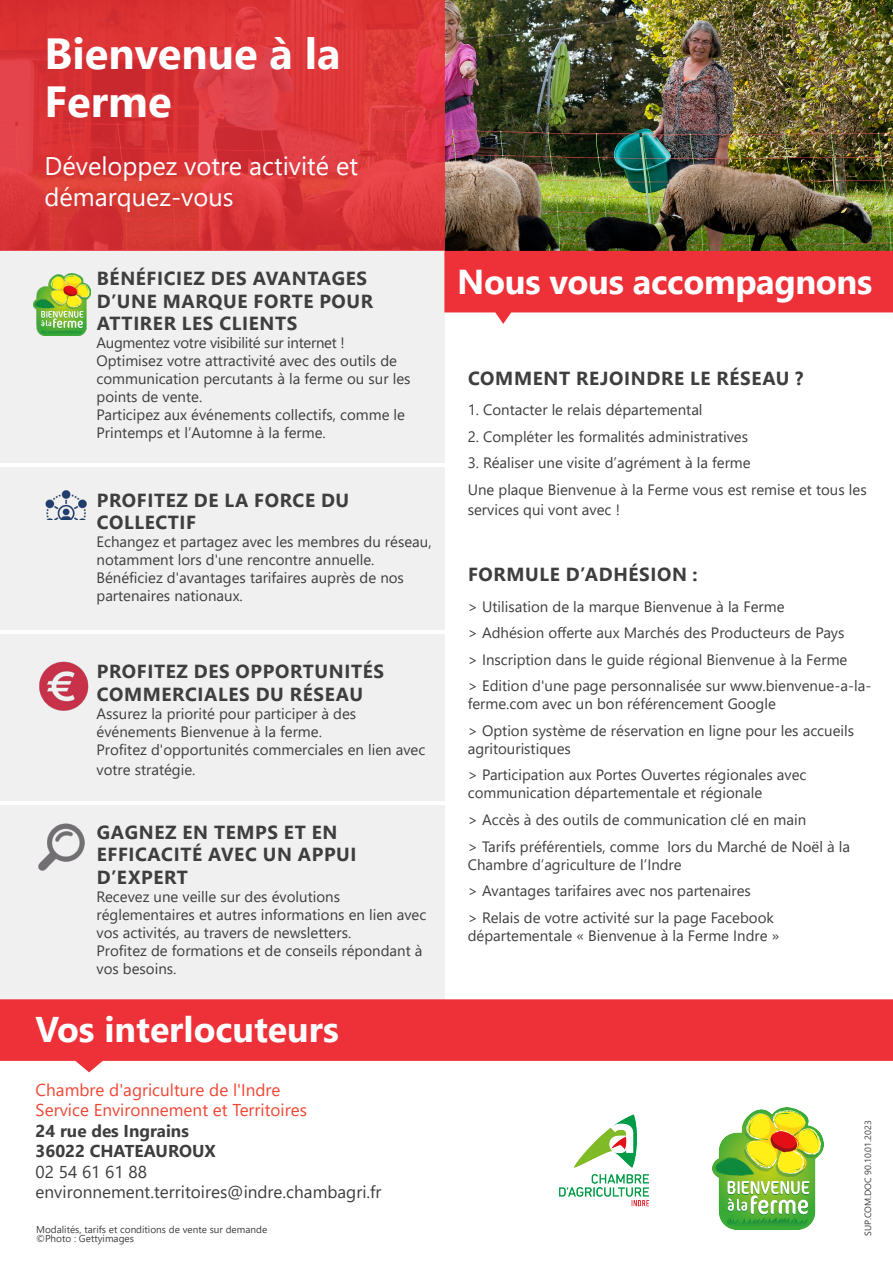
<style>
.page{position:relative;width:893px;height:1263px;background:#fff}
.page>*{position:absolute;margin:0;border:0;box-sizing:border-box;transform-origin:0 0}
.t1{font:700 43.5px/48px "Segoe UI";color:#fff}
.t2{font:700 35.7px "Segoe UI";color:#fff}
.t3{font:700 34.5px "Segoe UI";letter-spacing:-.01em;color:#fff}
.t4{font:25.5px/31.5px "Segoe UI";color:#fff}
.t5{font:700 18.9px/22.6px "Segoe UI";letter-spacing:.035em;color:#3e3e3f}
.t6{font:17.1px "Segoe UI";color:#ef4735}
.t7{font:17.1px "Segoe UI";color:#3e3e3f}
.t8{font:700 17.1px "Segoe UI";color:#3e3e3f}
.t9{font:15px/18px "Segoe UI";color:#3e3e3f}
.t10{font:15px "Segoe UI";letter-spacing:-.02em;color:#3e3e3f}
.t11{font:10.05px/9px "Segoe UI";color:#3e3e3f}
.t12{font:9px "Segoe UI";color:#3e3e3f}
</style>
<div class="page">
<img style="left:444px;top:0;width:449px;height:251px">
<div style="left:0;top:251px;width:444px;height:761px;background:#f0f0f0"></div>
<hr style="left:0;top:463px;width:448px;height:4px;background:#fff">
<svg style="left:0;top:0;width:444px;height:251px;background:#da3639"></svg>
<svg style="left:0;top:999px;width:893px;height:73px;background:#f04f56"></svg>
<img style="left:559px;top:1114px;width:90px;height:93px">
<svg style="left:444px;top:251px;width:449px;height:73px;background:#f05056"></svg>
<img style="left:38px;top:823px;width:47px;height:48px">
<hr style="left:0;top:630px;width:448px;height:4px;background:#fff">
<hr style="left:0;top:801px;width:447px;height:4px;background:#fff">
<img style="left:713px;top:1107px;width:110px;height:123px">
<img style="left:34px;top:273px;width:56px;height:63px">
<img style="left:39px;top:661px;width:50px;height:50px">
<img style="left:45px;top:490px;width:42px;height:29px">
<p class="t1" style="left:45px;top:26px;width:298px">Bienvenue à la<br>Ferme</p>
<p class="t4" style="left:45px;top:148px;width:315px">Développez votre activité et démarquez-vous</p>
<p class="t5" style="left:97px;top:265px;width:278px">BÉNÉFICIEZ DES AVANTAGES<br>D’UNE MARQUE FORTE POUR<br>ATTIRER LES CLIENTS</p>
<p class="t10" style="left:97px;top:329px;width:250px">Augmentez votre visibilité sur internet !</p>
<p class="t9" style="left:97px;top:351px;width:316px">Optimisez votre attractivité avec des outils de communication percutants à la ferme ou sur les points de vente.</p>
<p class="t9" style="left:97px;top:405px;width:310px">Participez aux événements collectifs, comme le<br>Printemps et l’Automne à la ferme.</p>
<p class="t5" style="left:97px;top:487px;width:254px">PROFITEZ DE LA FORCE DU<br>COLLECTIF</p>
<p class="t9" style="left:97px;top:532px;width:337px">Echangez et partagez avec les membres du réseau, notamment lors d'une rencontre annuelle.</p>
<p class="t9" style="left:97px;top:568px;width:309px">Bénéficiez d'avantages tarifaires auprès de nos partenaires nationaux.</p>
<p class="t5" style="left:97px;top:659px;width:289px">PROFITEZ DES OPPORTUNITÉS<br>COMMERCIALES DU RÉSEAU</p>
<p class="t9" style="left:97px;top:703px;width:261px">Assurez la priorité pour participer à des événements Bienvenue à la ferme.</p>
<p class="t9" style="left:97px;top:738px;width:330px;line-height:20.1px">Profitez d'opportunités commerciales en lien avec votre stratégie.</p>
<p class="t5" style="left:97px;top:819px;width:261px">GAGNEZ EN TEMPS ET EN<br>EFFICACITÉ AVEC UN APPUI<br>D’EXPERT</p>
<p class="t9" style="left:97px;top:886px;width:331px">Recevez une veille sur des évolutions réglementaires et autres informations en lien avec vos activités, au travers de newsletters.</p>
<p class="t9" style="left:97px;top:940px;width:327px">Profitez de formations et de conseils répondant à vos besoins.</p>
<p class="t2" style="left:36px;top:996px;width:305px">Vos interlocuteurs</p>
<p class="t6" style="left:36px;top:1073px;width:246px">Chambre d'agriculture de l'Indre</p>
<p class="t6" style="left:36px;top:1094px;width:273px">Service Environnement et Territoires</p>
<p class="t8" style="left:36px;top:1114px;width:155px">24 rue des Ingrains</p>
<p class="t8" style="left:36px;top:1135px;width:182px">36022 CHATEAUROUX</p>
<p class="t7" style="left:36px;top:1156px;width:113px">02 54 61 61 88</p>
<p class="t7" style="left:36px;top:1176px;width:347px">environnement.territoires@indre.chambagri.fr</p>
<p class="t11" style="left:36px;top:1223px;width:233px">Modalités, tarifs et conditions de vente sur demande ©Photo : Gettyimages</p>
<p class="t3" style="left:457px;top:249px;width:417px">Nous vous accompagnons</p>
<p class="t5" style="left:468px;top:365px;width:337px">COMMENT REJOINDRE LE RÉSEAU ?</p>
<p class="t9" style="left:468px;top:400px;width:236px">1. Contacter le relais départemental</p>
<p class="t9" style="left:468px;top:426px;width:282px">2. Compléter les formalités administratives</p>
<p class="t9" style="left:468px;top:453px;width:284px">3. Réaliser une visite d’agrément à la ferme</p>
<p class="t9" style="left:468px;top:478px;width:400px;line-height:19.8px">Une plaque Bienvenue à la Ferme vous est remise et tous les services qui vont avec !</p>
<p class="t5" style="left:468px;top:562px;width:231px">FORMULE D’ADHÉSION :</p>
<p class="t9" style="left:468px;top:596px;width:318px">&gt; Utilisation de la marque Bienvenue à la Ferme</p>
<p class="t9" style="left:468px;top:623px;width:378px">&gt; Adhésion offerte aux Marchés des Producteurs de Pays</p>
<p class="t9" style="left:468px;top:649px;width:381px">&gt; Inscription dans le guide régional Bienvenue à la Ferme</p>
<p class="t9" style="left:468px;top:676px;width:405px">&gt; Edition d'une page personnalisée sur www.bienvenue-a-la&shy;ferme.com avec un bon référencement Google</p>
<p class="t9" style="left:468px;top:720px;width:388px">&gt; Option système de réservation en ligne pour les accueils agritouristiques</p>
<p class="t9" style="left:468px;top:765px;width:340px">&gt; Participation aux Portes Ouvertes régionales avec communication départementale et régionale</p>
<p class="t9" style="left:468px;top:809px;width:340px">&gt; Accès à des outils de communication clé en main</p>
<p class="t9" style="left:468px;top:836px;width:384px">&gt; Tarifs préférentiels, comme lors du Marché de Noël à la<br>Chambre d’agriculture de l’Indre</p>
<p class="t9" style="left:468px;top:880px;width:285px">&gt; Avantages tarifaires avec nos partenaires</p>
<p class="t9" style="left:468px;top:907px;width:313px">&gt; Relais de votre activité sur la page Facebook départementale « Bienvenue à la Ferme Indre »</p>
<p class="t12" style="left:859px;top:1236px;width:117px;rotate:-90deg">SUP.COM.DOC 90.10.01.2023</p>
</div>
